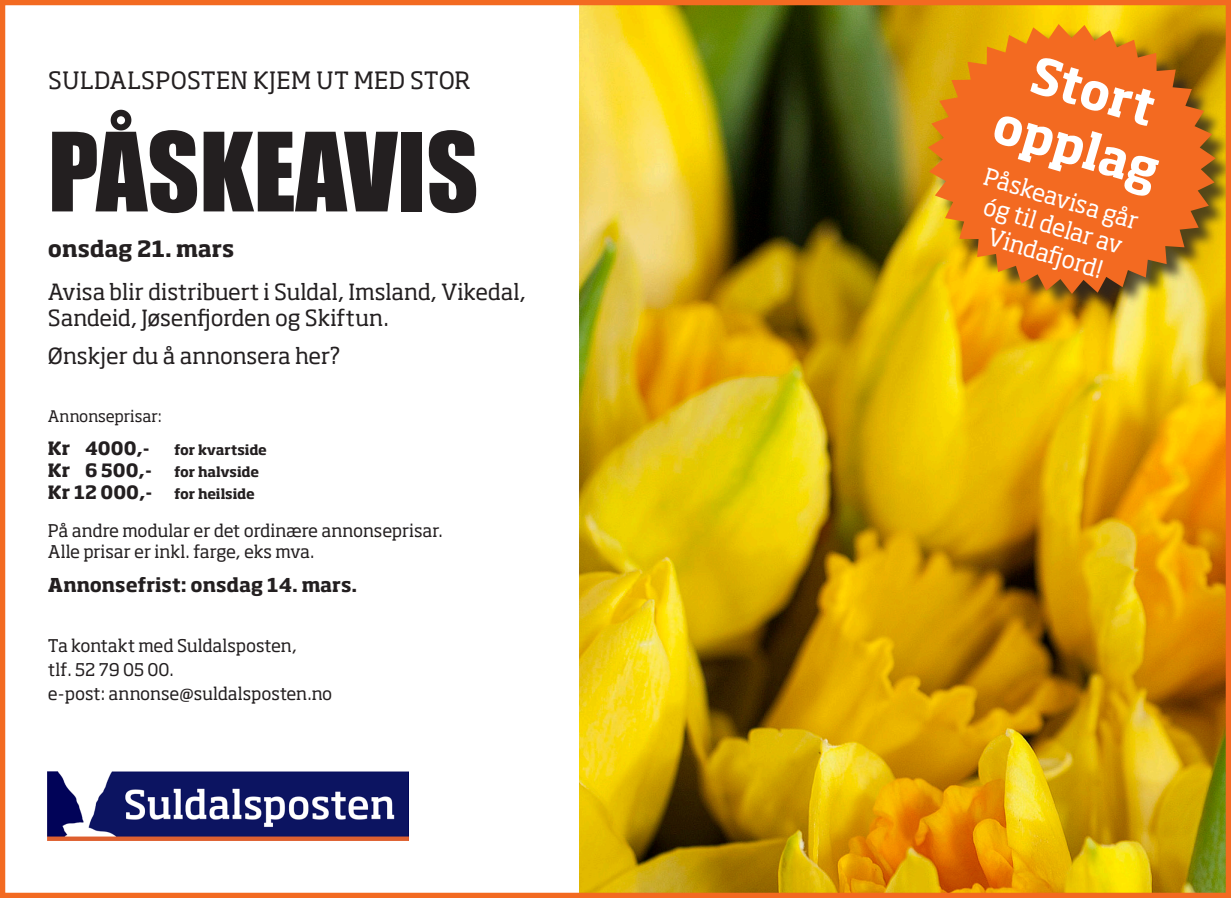
<style>
.page{position:relative;width:1231px;height:898px;background:#fff}
.page>*{position:absolute;margin:0;border:0;box-sizing:border-box;transform-origin:0 0}
.t1{font:100.8px "Impact";color:#231f20}
.t2{font:700 48.82px/58.6px "Soho Std";color:#fff;text-align:center}
.t3{font:23.62px/28.3px "Soho Std";color:#fff;text-align:center}
.t4{font:23.62px "Soho Std";letter-spacing:.015em;color:#231f20}
.t5{font:22.05px/42.5px "Soho Std";color:#231f20}
.t6{font:700 18.9px "Soho Std";letter-spacing:-.005em;color:#231f20}
.t7{font:700 18.2px "Soho Std";color:#231f20}
.t8{font:17.32px/23.6px "Soho Std";letter-spacing:-.005em;color:#231f20}
.t9{font:15.75px "Soho Std";letter-spacing:-.005em;color:#231f20}
.t10{font:700 13.65px/21.7px "Soho Std";letter-spacing:-.005em;color:#231f20}
.s1{font-weight:700}
.s2{font-size:18.2px}
</style>
<div class="page">
<img style="left:579px;top:6px;width:645px;height:886px">
<img style="left:48px;top:771px;width:360px;height:69px">
<div style="left:931px;top:27px;width:299px;height:286px;background:#231f20;opacity:.75"></div>
<svg style="left:927px;top:24px;width:288px;height:270px;background:#e4791b"></svg>
<div style="left:0;top:0;width:1230px;height:898px;border:5px solid #f36a21"></div>
<p class="t4" style="left:48px;top:65px;width:424px">SULDALSPOSTEN KJEM UT MED STOR</p>
<p class="t1" style="left:48px;top:94px;width:432px">PÅSKEAVIS</p>
<p class="t5" style="left:48px;top:227px;width:479px"><span class="s1">onsdag 21. mars<br></span>Avisa blir distribuert i Suldal, Imsland, Vikedal,</p>
<p class="t5" style="left:48px;top:296px;width:342px">Sandeid, Jøsenfjorden og Skiftun.</p>
<p class="t5" style="left:48px;top:334px;width:294px">Ønskjer du å annonsera her?</p>
<p class="t9" style="left:48px;top:406px;width:115px">Annonseprisar:</p>
<p class="t7" style="left:48px;top:436px;width:103px">Kr 4000,-</p>
<p class="t10" style="left:48px;top:439px;width:220px;text-indent:126px">for kvartside<br><span class="s2">Kr 6 500,-</span> for halvside<br><span class="s2">Kr 12 000,-</span> for heilside</p>
<p class="t8" style="left:48px;top:520px;width:396px;line-height:20.8px">På andre modular er det ordinære annonseprisar.<br>Alle prisar er inkl. farge, eks mva.</p>
<p class="t6" style="left:48px;top:572px;width:311px">Annonsefrist: onsdag 14. mars.</p>
<p class="t8" style="left:48px;top:634px;width:286px">Ta kontakt med Suldalsposten,<br>tlf. 52 79 05 00.<br>e-post: annonse@suldalsposten.no</p>
<p class="t2" style="left:1021px;top:37px;width:172px;rotate:17deg">Stort opplag</p>
<p class="t3" style="left:989px;top:161px;width:161px;rotate:17deg">Påskeavisa går óg til delar av<br>Vindafj ord!</p>
</div>
